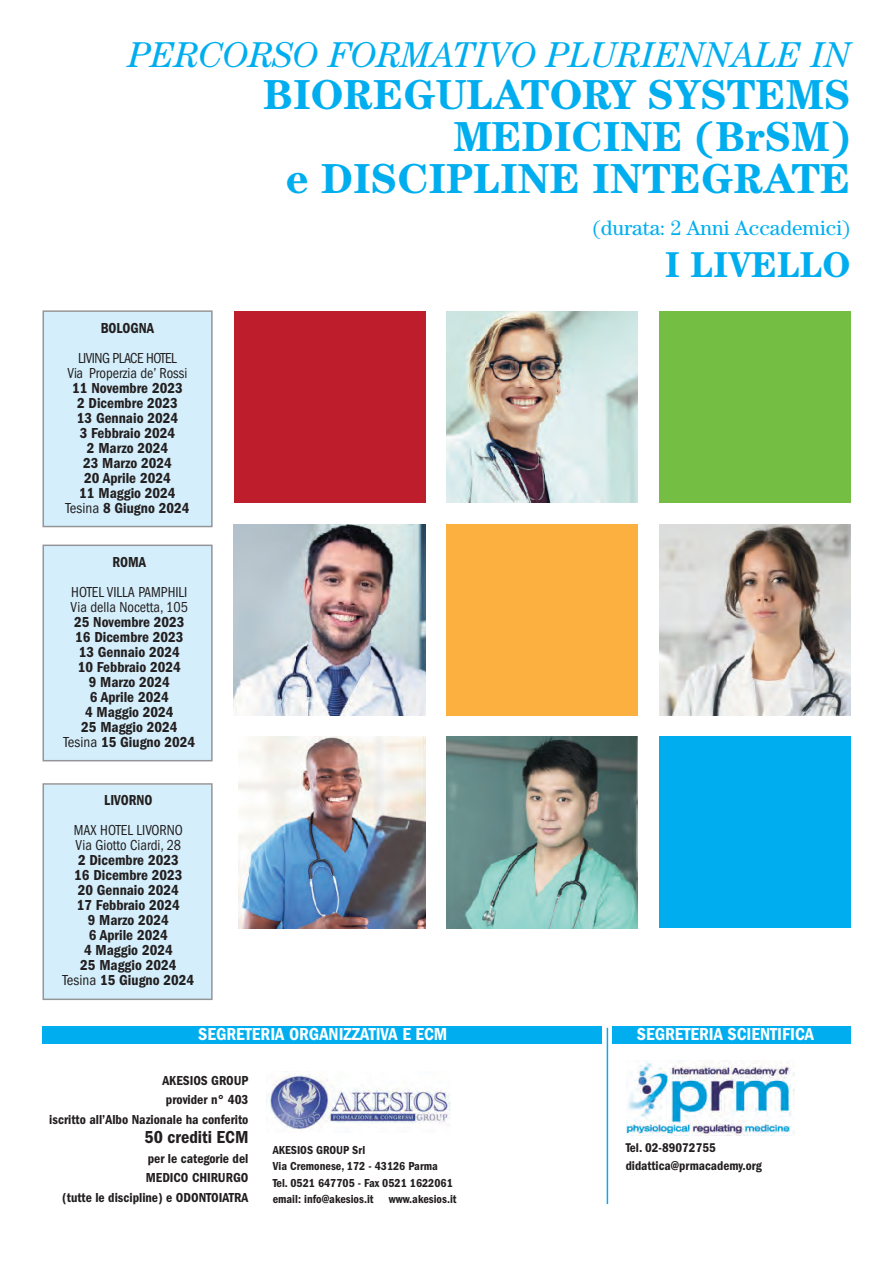
<style>
.page{position:relative;width:893px;height:1263px;background:#fff}
.page>*{position:absolute;margin:0;border:0;box-sizing:border-box;transform-origin:0 0}
.t1{font:700 42px/42px "Century";color:#00aeef;text-align:right}
.t2{font:italic 36px "Century";color:#00aeef}
.t3{font:700 36px "Century";color:#00aeef}
.t4{font:21px "Century";color:#00aeef}
.t5{font:600 condensed 18px "Franklin Gothic";color:#fff}
.t6{font:600 condensed 18px "Franklin Gothic";color:#231f20}
.t7{font:600 condensed 15px/15px "Franklin Gothic";color:#231f20;text-align:center}
.t8{font:condensed 15px/15px "Franklin Gothic";color:#231f20;scale:.95 1}
.t9{font:condensed 15px/15px "Franklin Gothic";letter-spacing:-.025em;color:#231f20;text-align:center;scale:.95 1}
.t10{font:600 condensed 15px "Franklin Gothic";color:#231f20;scale:.95 1}
.t11{font:600 condensed 13.5px/19.5px "Franklin Gothic";color:#231f20;text-align:right}
.t12{font:600 condensed 13.2px/18px "Franklin Gothic";color:#231f20}
.t13{font:600 condensed 12px/16.5px "Franklin Gothic";color:#231f20}
.s1{font-weight:400}
</style>
<div class="page">
<img style="left:268px;top:1071px;width:183px;height:58px">
<div style="left:43px;top:1026px;width:559px;height:18px;background:#00aeef"></div>
<hr style="left:607px;top:1028px;width:1px;height:176px;background:#00aeef">
<div style="left:612px;top:1026px;width:238px;height:18px;background:#00aeef"></div>
<div style="left:44px;top:312px;width:167px;height:214px;background:#d4effb"></div>
<div style="left:43px;top:310px;width:170px;height:217px;border:2px solid #939598"></div>
<img style="left:626px;top:1061px;width:168px;height:75px">
<div style="left:234px;top:311px;width:191px;height:192px;background:#be1d2c"></div>
<img style="left:446px;top:311px;width:192px;height:192px">
<div style="left:659px;top:311px;width:191px;height:192px;background:#74bf43"></div>
<img style="left:234px;top:524px;width:191px;height:191px">
<div style="left:446px;top:524px;width:192px;height:191px;background:#fbb03f"></div>
<img style="left:659px;top:524px;width:191px;height:191px">
<img style="left:239px;top:737px;width:186px;height:191px">
<img style="left:446px;top:737px;width:192px;height:191px">
<div style="left:659px;top:737px;width:191px;height:191px;background:#00aeef"></div>
<div style="left:44px;top:785px;width:167px;height:213px;background:#d4effb"></div>
<div style="left:43px;top:783px;width:170px;height:217px;border:2px solid #939598"></div>
<div style="left:44px;top:546px;width:167px;height:214px;background:#d4effb"></div>
<div style="left:43px;top:544px;width:170px;height:217px;border:2px solid #939598"></div>
<h2 class="t2" style="left:128px;top:42px;width:724px">PERCORSO FORMATIVO PLURIENNALE IN</h2>
<h1 class="t1" style="left:263px;top:77px;width:588px">BIOREGULATORY SYSTEMS<br>MEDICINE (BrSM)<br>e DISCIPLINE INTEGRATE</h1>
<h3 class="t4" style="left:592px;top:220px;width:259px">(durata: 2 Anni Accademici)</h3>
<h2 class="t3" style="left:665px;top:252px;width:187px">I LIVELLO</h2>
<p class="t10" style="left:101px;top:323px;width:58px">BOLOGNA</p>
<p class="t9" style="left:68px;top:352px;width:127px">LIVING PLACE HOTEL<br>Via Properzia de’ Rossi</p>
<p class="t7" style="left:66px;top:382px;width:125px">11 Novembre 2023<br>2 Dicembre 2023<br>13 Gennaio 2024<br>3 Febbraio 2024<br>2 Marzo 2024<br>23 Marzo 2024<br>20 Aprile 2024<br>11 Maggio 2024<br><span class="s1">Tesina</span> 8 Giugno 2024</p>
<p class="t10" style="left:113px;top:557px;width:37px">ROMA</p>
<p class="t8" style="left:71px;top:586px;width:125px">HOTEL VILLA PAMPHILI<br>Via della Nocetta, 105</p>
<p class="t7" style="left:64px;top:616px;width:133px">25 Novembre 2023<br>16 Dicembre 2023<br>13 Gennaio 2024<br>10 Febbraio 2024<br>9 Marzo 2024<br>6 Aprile 2024<br>4 Maggio 2024<br>25 Maggio 2024<br><span class="s1">Tesina</span> 15 Giugno 2024</p>
<p class="t10" style="left:104px;top:795px;width:52px">LIVORNO</p>
<p class="t8" style="left:74px;top:824px;width:116px">MAX HOTEL LIVORNO<br>Via Giotto Ciardi, 28</p>
<p class="t7" style="left:63px;top:854px;width:133px">2 Dicembre 2023<br>16 Dicembre 2023<br>20 Gennaio 2024<br>17 Febbraio 2024<br>9 Marzo 2024<br>6 Aprile 2024<br>4 Maggio 2024<br>25 Maggio 2024<br><span class="s1">Tesina</span> 15 Giugno 2024</p>
<p class="t5" style="left:198px;top:1028px;width:251px">SEGRETERIA ORGANIZZATIVA E ECM</p>
<p class="t5" style="left:637px;top:1028px;width:179px">SEGRETERIA SCIENTIFICA</p>
<p class="t11" style="left:49px;top:1072px;width:201px">AKESIOS GROUP<br>provider n° 403<br>iscritto all’Albo Nazionale ha conferito</p>
<p class="t6" style="left:145px;top:1131px;width:105px">50 crediti ECM</p>
<p class="t11" style="left:62px;top:1150px;width:188px">per le categorie del<br>MEDICO CHIRURGO<br>(tutte le discipline) e ODONTOIATRA</p>
<p class="t12" style="left:626px;top:1140px;width:138px">Tel. 02-89072755 didattica@prmacademy.org</p>
<p class="t13" style="left:273px;top:1143px;width:182px">AKESIOS GROUP Srl<br>Via Cremonese, 172 - 43126 Parma<br>Tel. 0521 647705 - Fax 0521 1622061 email: info@akesios.it</p>
<p class="t13" style="left:389px;top:1192px;width:69px">www.akesios.it</p>
</div>
